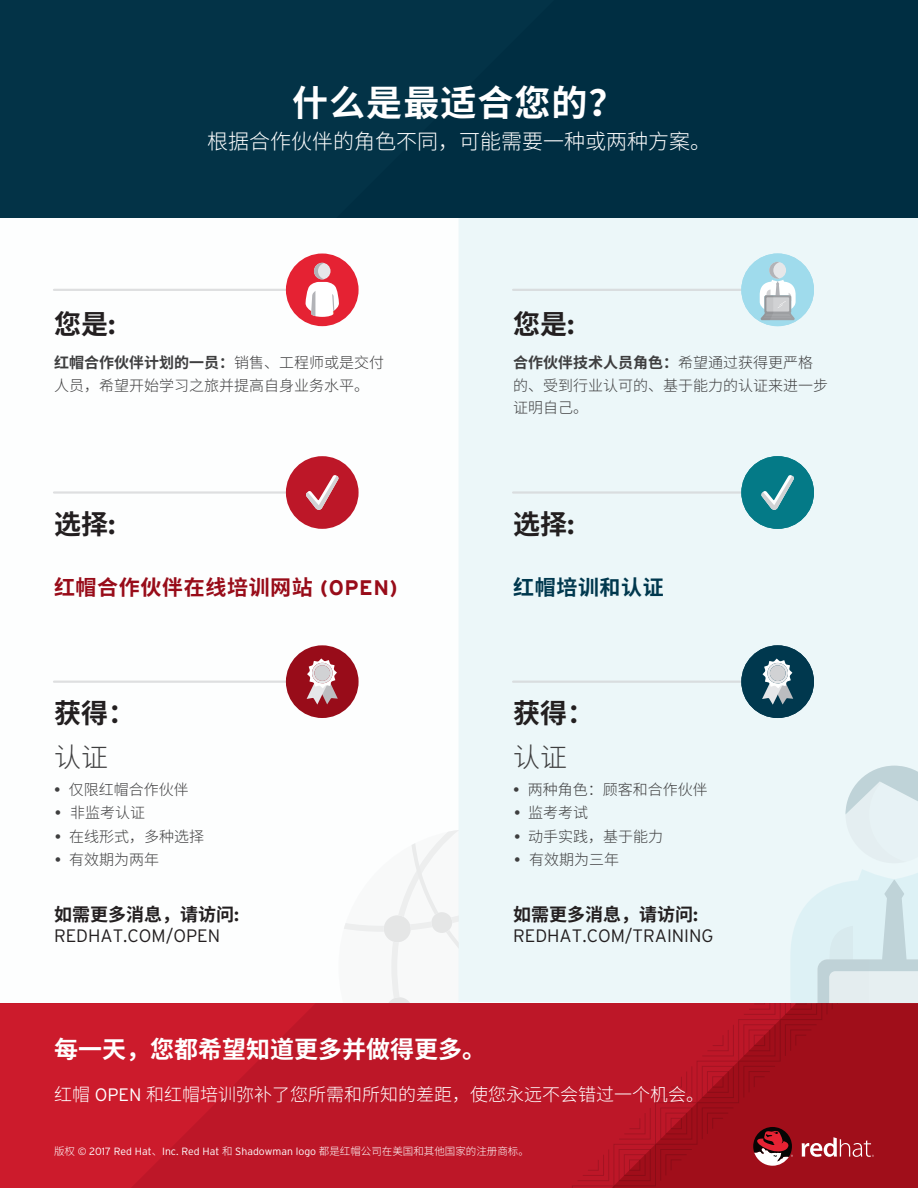
<style>
.page{position:relative;width:918px;height:1188px;background:#fff}
.page>*{position:absolute;margin:0;border:0;box-sizing:border-box;transform-origin:0 0}
.t1{font:700 36px "Noto Sans CJ Ksc";letter-spacing:.03em;color:#fff}
.t2{font:700 27px "Noto Sans CJ Ksc";color:#231f20}
.t3{font:300 27px "Noto Sans CJ Ksc";color:#3e3e3f}
.t4{font:700 24px "Noto Sans CJ Ksc";color:#fff}
.t5{font:300 21px "Noto Sans CJ Ksc";color:#fff}
.t6{font:700 21px "Noto Sans CJ Ksc";letter-spacing:.03em;color:#980c19}
.t7{font:700 21px "Noto Sans CJ Ksc";letter-spacing:.03em;color:#00384e}
.t8{font:300 18px "Noto Sans CJ Ksc";color:#fff}
.t9{font:300 18px "Interstate";color:#231f20}
.t10{font:700 18px "Noto Sans CJ Ksc";color:#231f20}
.t11{font:300 15px/22.8px "Noto Sans CJ Ksc";color:#3e3e3f}
.t12{font:300 10.5px "Interstate";color:#fff}
.s1{font-family:"Interstate"}
.s2{font-weight:700}
.s3{font-family:"Interstate";font-weight:400}
.s4{font-family:"Noto Sans CJ Ksc"}
</style>
<div class="page">
<div style="left:459px;top:218px;width:459px;height:785px;background:#ecf7f9"></div>
<div style="left:0;top:0;width:906px;height:218px;background:#002e42"></div>
<div style="left:0;top:1003px;width:918px;height:185px;background:#bd1728"></div>
<svg style="left:0;top:1003px;width:315px;height:185px;fill:#cc1b2c"></svg>
<svg style="left:572px;top:1003px;width:346px;height:185px"></svg>
<svg style="left:344px;top:829px;width:115px;height:174px"></svg>
<svg style="left:785px;top:869px;width:133px;height:146px;background:#d6dade"></svg>
<svg style="left:846px;top:766px;width:72px;height:97px;background:#deebee"></svg>
<svg style="left:753px;top:1127px;width:40px;height:39px;background:#913f46"></svg>
<svg style="left:802px;top:1137px;width:72px;height:20px"></svg>
<hr style="left:54px;top:491px;width:242px;height:3px;background:#d1d2d4">
<div style="left:286px;top:456px;width:73px;height:73px;background:#bd1728;border-radius:50%"></div>
<svg style="left:306px;top:475px;width:33px;height:35px"></svg>
<hr style="left:54px;top:289px;width:242px;height:2px;background:#d1d2d4">
<div style="left:286px;top:254px;width:73px;height:72px;background:#e52233;border-radius:50%"></div>
<svg style="left:306px;top:263px;width:33px;height:54px"></svg>
<hr style="left:54px;top:681px;width:242px;height:2px;background:#d1d2d4">
<div style="left:286px;top:645px;width:73px;height:73px;background:#980c19;border-radius:50%"></div>
<svg style="left:307px;top:659px;width:31px;height:46px"></svg>
<hr style="left:513px;top:289px;width:242px;height:2px;background:#d1d2d4">
<hr style="left:513px;top:491px;width:242px;height:3px;background:#d1d2d4">
<hr style="left:513px;top:681px;width:242px;height:2px;background:#d1d2d4">
<div style="left:741px;top:254px;width:73px;height:72px;background:#9fdbec;border-radius:50%"></div>
<svg style="left:760px;top:262px;width:36px;height:59px"></svg>
<div style="left:741px;top:456px;width:73px;height:73px;background:#047a87;border-radius:50%"></div>
<svg style="left:761px;top:475px;width:33px;height:35px"></svg>
<div style="left:741px;top:645px;width:73px;height:73px;background:#00384e;border-radius:50%"></div>
<svg style="left:762px;top:659px;width:31px;height:46px"></svg>
<h1 class="t1" style="left:292px;top:82px;width:334px">什么是最适合您的？</h1>
<h3 class="t5" style="left:207px;top:130px;width:505px">根据合作伙伴的角色不同，可能需要一种或两种方案。</h3>
<h2 class="t2" style="left:54px;top:309px;width:63px">您是<span class="s1">:</span></h2>
<p class="t11" style="left:54px;top:351px;width:332px"><span class="s2">红帽合作伙伴计划的一员：</span>销售、工程师或是交付人员，希望开始学习之旅并提高自身业务水平。</p>
<h2 class="t2" style="left:513px;top:309px;width:63px">您是<span class="s1">:</span></h2>
<p class="t11" style="left:513px;top:351px;width:317px"><span class="s2">合作伙伴技术人员角色：</span>希望通过获得更严格的、受到行业认可的、基于能力的认证来进一步证明自己。</p>
<h2 class="t2" style="left:54px;top:509px;width:63px">选择<span class="s1">:</span></h2>
<h2 class="t2" style="left:513px;top:509px;width:63px">选择<span class="s1">:</span></h2>
<h3 class="t6" style="left:54px;top:576px;width:345px">红帽合作伙伴在线培训网站 <span class="s1">(OPEN)</span></h3>
<h3 class="t7" style="left:513px;top:576px;width:152px">红帽培训和认证</h3>
<h2 class="t2" style="left:54px;top:698px;width:82px">获得：</h2>
<h2 class="t3" style="left:54px;top:741px;width:55px">认证</h2>
<p class="t11" style="left:54px;top:778px;width:136px"><span class="s3">•</span> 仅限红帽合作伙伴</p>
<p class="t11" style="left:55px;top:802px;width:92px"><span class="s3">•</span> 非监考认证</p>
<p class="t11" style="left:55px;top:825px;width:151px"><span class="s3">•</span> 在线形式，多种选择</p>
<p class="t11" style="left:55px;top:848px;width:106px"><span class="s3">•</span> 有效期为两年</p>
<h2 class="t2" style="left:513px;top:698px;width:82px">获得：</h2>
<h2 class="t3" style="left:513px;top:741px;width:55px">认证</h2>
<p class="t11" style="left:513px;top:778px;width:196px"><span class="s3">•</span> 两种角色：顾客和合作伙伴</p>
<p class="t11" style="left:514px;top:802px;width:76px"><span class="s3">•</span> 监考考试</p>
<p class="t11" style="left:514px;top:825px;width:151px"><span class="s3">•</span> 动手实践，基于能力</p>
<p class="t11" style="left:514px;top:848px;width:107px"><span class="s3">•</span> 有效期为三年</p>
<p class="t10" style="left:54px;top:904px;width:186px">如需更多消息，请访问<span class="s1">:</span></p>
<p class="t9" style="left:54px;top:926px;width:168px">REDHAT.COM/OPEN</p>
<p class="t10" style="left:513px;top:904px;width:186px">如需更多消息，请访问<span class="s1">:</span></p>
<p class="t9" style="left:513px;top:926px;width:202px">REDHAT.COM/TRAINING</p>
<h3 class="t4" style="left:54px;top:1035px;width:433px">每一天，您都希望知道更多并做得更多。</h3>
<p class="t8" style="left:54px;top:1084px;width:652px">红帽 <span class="s1">OPEN</span> 和红帽培训弥补了您所需和所知的差距，使您永远不会错过一个机会。</p>
<p class="t12" style="left:54px;top:1145px;width:476px"><span class="s4">版权</span> © 2017 Red Hat<span class="s4">、</span>Inc. Red Hat <span class="s4">和</span> Shadowman logo <span class="s4">都是红帽公司在美国和其他国家的注册商标。</span></p>
</div>
